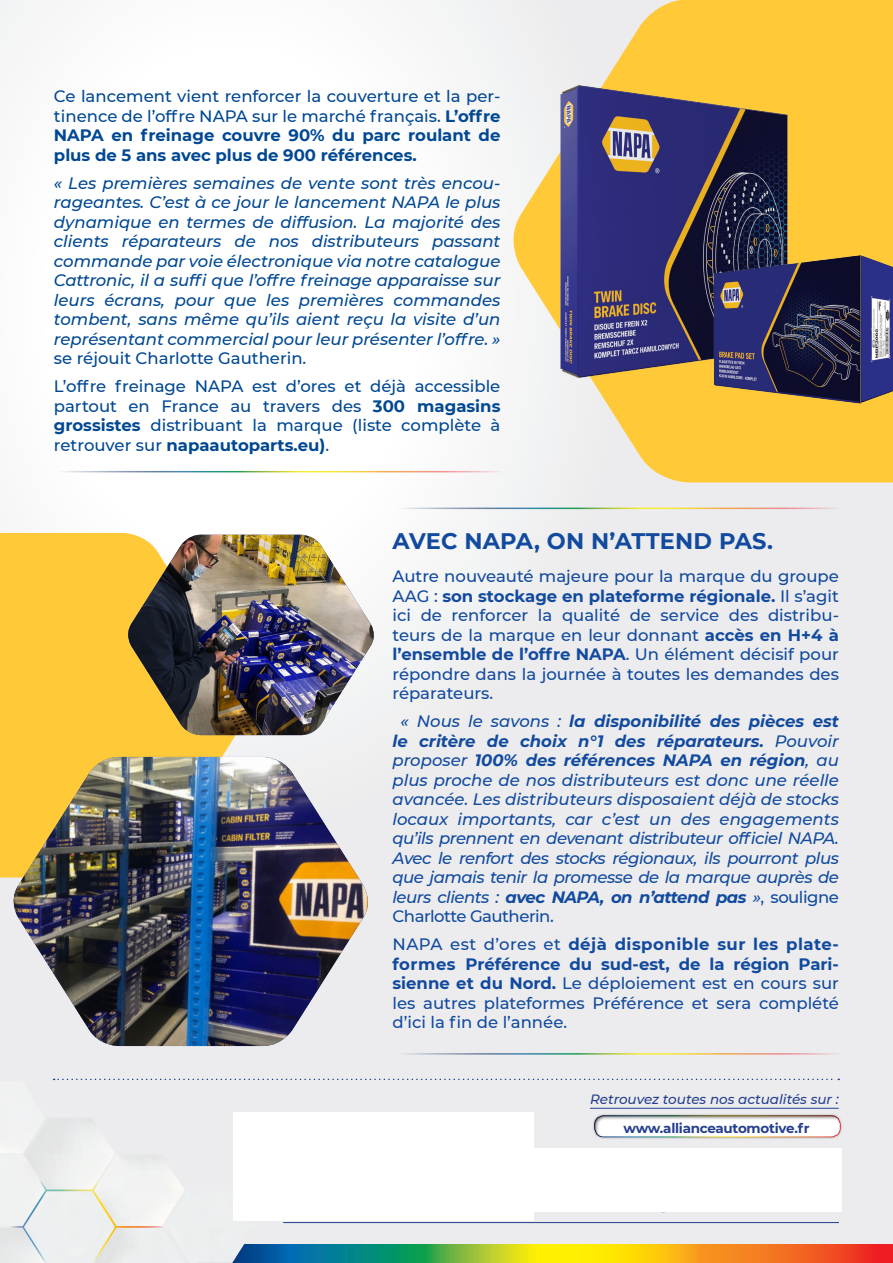
<style>
.page{position:relative;width:893px;height:1263px;background:#fff}
.page>*{position:absolute;margin:0;border:0;box-sizing:border-box;transform-origin:0 0}
.t1{font:700 22.5px "Montserrat";letter-spacing:.01em;color:#114a9e}
.t2{font:italic 500 16.5px/19.5px "Montserrat";letter-spacing:-.03em;color:#114a9e;text-align:justify}
.t3{font:500 16.5px/19.5px "Montserrat";color:#114a9e;text-align:justify}
.t4{font:italic 500 16.5px/19.5px "Montserrat";color:#014892;text-align:justify}
.t5{font:500 16.5px/19.5px "Montserrat";color:#014892;text-align:justify}
.t6{font:italic 500 13.5px "Montserrat";color:#253f8e}
.t7{font:700 13.5px "Montserrat";letter-spacing:-.02em;color:#253f8e}
.s1{font-weight:700}
.s2{font-style:normal}
</style>
<div class="page">
<div style="left:0;top:0;width:893px;height:1263px;background:linear-gradient(to right,#fff,#e8e8ea)"></div>
<svg style="left:839px;top:1245px;width:54px;height:18px"></svg>
<svg style="left:0;top:1079px;width:839px;height:184px;background:#e1e3d8"></svg>
<svg style="left:504px;top:0;width:389px;height:482px;fill:#ffc938"></svg>
<div style="left:0;top:533px;width:255px;height:344px;background:#ffc938"></div>
<img style="left:8px;top:757px;width:366px;height:289px">
<hr style="left:283px;top:1222px;width:556px;height:1px;background:#253f8e">
<hr style="left:590px;top:1108px;width:249px;height:1px;background:#253f8e">
<div style="left:592px;top:1113px;width:251px;height:26px;background:#231f20;opacity:.4"></div>
<div style="left:592px;top:1113px;width:250px;height:25px;background:#231f20;opacity:.75"></div>
<img style="left:522px;top:80px;width:304px;height:303px">
<img style="left:710px;top:249px;width:183px;height:165px">
<svg style="left:124px;top:535px;width:254px;height:200px"></svg>
<img style="left:128px;top:535px;width:246px;height:200px">
<hr style="left:56px;top:471px;width:446px;height:1px;background:#fff">
<hr style="left:396px;top:508px;width:445px;height:1px;background:#fff">
<hr style="left:396px;top:1053px;width:445px;height:1px;background:#fff">
<div style="left:234px;top:1112px;width:300px;height:108px;background:#fff"></div>
<div style="left:516px;top:1148px;width:326px;height:63px;background:#fff"></div>
<p class="t5" style="left:54px;top:86px;width:448px">Ce lancement vient renforcer la couverture et la per&shy;tinence de l’offre NAPA sur le marché français. <span class="s1">L’offre NAPA en freinage couvre 90% du parc roulant de plus de 5 ans avec plus de 900 références.</span></p>
<p class="t4" style="left:54px;top:173px;width:448px">« Les premières semaines de vente sont très encou&shy;rageantes. C’est à ce jour le lancement NAPA le plus dynamique en termes de diffusion. La majorité des clients réparateurs de nos distributeurs passant commande par voie électronique via notre catalogue Cattronic, il a suffi que l’offre freinage apparaisse sur leurs écrans, pour que les premières commandes tombent, sans même qu’ils aient reçu la visite d’un représentant commercial pour leur présenter l’offre. » <span class="s2">se réjouit Charlotte Gautherin.</span></p>
<p class="t5" style="left:54px;top:376px;width:448px">L’offre freinage NAPA est d’ores et déjà accessible partout en France au travers des <span class="s1">300 magasins grossistes</span> distribuant la marque (liste complète à retrouver sur <span class="s1">napaautoparts.eu)</span>.</p>
<p class="t1" style="left:392px;top:525px;width:382px">AVEC NAPA, ON N’ATTEND PAS.</p>
<p class="t3" style="left:392px;top:566px;width:448px">Autre nouveauté majeure pour la marque du groupe AAG : <span class="s1">son stockage en plateforme régionale.</span> Il s’agit ici de renforcer la qualité de service des distribu&shy;teurs de la marque en leur donnant <span class="s1">accès en H+4 à l’ensemble de l’offre NAPA</span>. Un élément décisif pour répondre dans la journée à toutes les demandes des réparateurs.</p>
<p class="t2" style="left:392px;top:711px;width:448px;text-indent:8px">« Nous le savons : <span class="s1">la disponibilité des pièces est le critère de choix n°1 des réparateurs.</span> Pouvoir proposer <span class="s1">100% des références NAPA en région</span>, au plus proche de nos distributeurs est donc une réelle avancée. Les distributeurs disposaient déjà de stocks locaux importants, car c’est un des engagements qu’ils prennent en devenant distributeur officiel NAPA.<br>Avec le renfort des stocks régionaux, ils pourront plus que jamais tenir la promesse de la marque auprès de leurs clients : <span class="s1">avec NAPA, on n’attend pas</span> »<span class="s2">, souligne Charlotte Gautherin.</span></p>
<p class="t3" style="left:392px;top:934px;width:448px">NAPA est d’ores et <span class="s1">déjà disponible sur les plate&shy;formes Préférence du sud-est, de la région Pari&shy;sienne et du Nord.</span> Le déploiement est en cours sur les autres plateformes Préférence et sera complété d’ici la fin de l’année.</p>
<p class="t6" style="left:590px;top:1089px;width:250px">Retrouvez toutes nos actualités sur :</p>
<p class="t7" style="left:623px;top:1118px;width:187px">www.allianceautomotive.fr</p>
</div>
